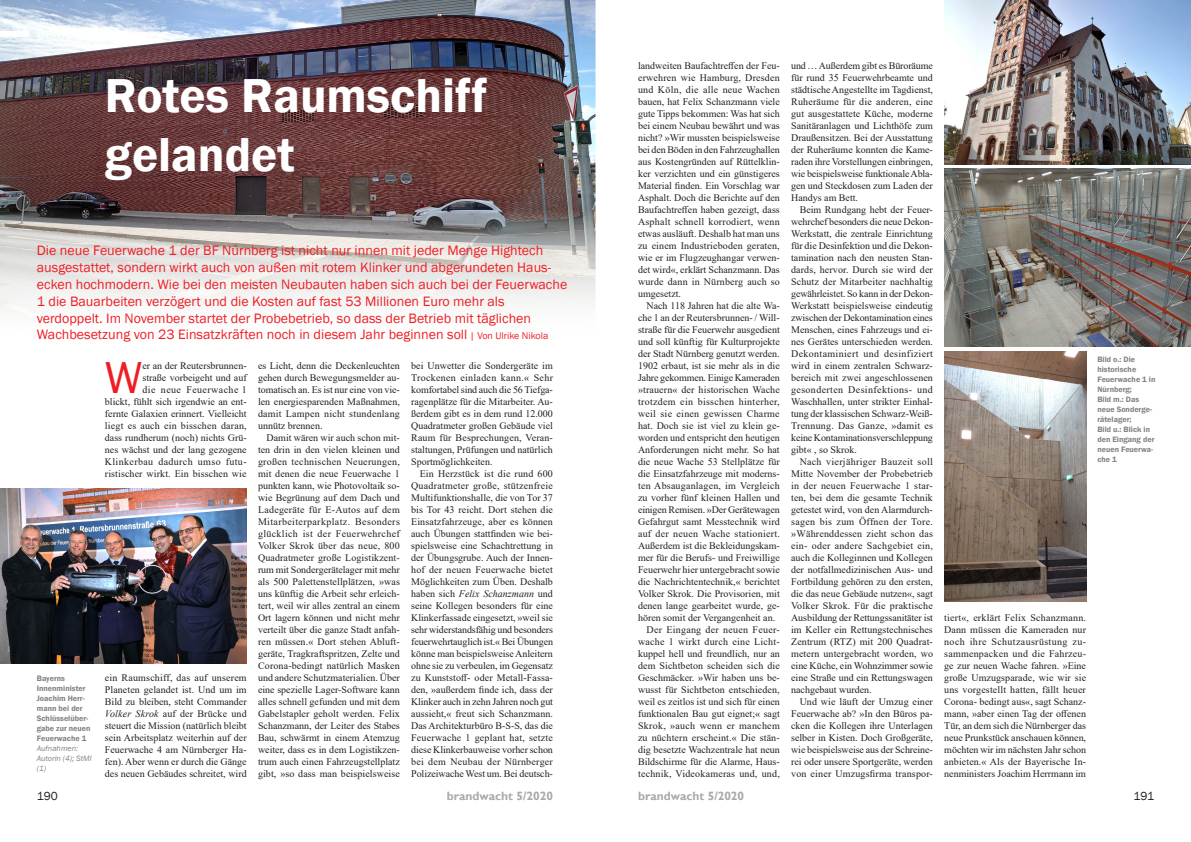
<style>
.page{position:relative;width:1191px;height:842px;background:#fff}
.page>*{position:absolute;margin:0;border:0;box-sizing:border-box;transform-origin:0 0}
.t1{font:600 49px/58.8px "Franklin Gothic";color:#fff}
.Fließtext_Anfang_mit{font:46px "Franklin Gothic";color:#ee1d23}
.Untertitel_Einsatzbe{font:14px/16.8px "Franklin Gothic";color:#ee1d23}
.t2{font:700 12px "Gill Sans";color:#a8a9ad}
.t3{font:12px "Franklin Gothic";letter-spacing:-.015em;color:#231f20}
.Fließtext_mit_Einzug{font:10px/12px "Times New Roman";color:#231f20;text-align:justify}
.Fließtext_Anfang_mit-2{font:10px/12px "Times New Roman";color:#231f20;text-align:justify}
.Bildtext_normal{font:600 8px/10px "Franklin Gothic";color:#808285}
.Bildquellenangaben{font:italic 8px/10px "Franklin Gothic";color:#808285}
.s1{font-size:10px}
.s2{font-style:italic}
</style>
<div class="page">
<img style="left:0;top:0;width:595px;height:312px">
<img style="left:944px;top:0;width:247px;height:165px">
<img style="left:944px;top:168px;width:247px;height:179px">
<img style="left:944px;top:351px;width:142px;height:250px">
<div style="left:0;top:31px;width:28px;height:6px;background:#fff"></div>
<img style="left:0;top:489px;width:247px;height:174px">
<p class="t1" style="left:105px;top:67px;width:384px">Rotes Raumschiff gelandet</p>
<p class="Untertitel_Einsatzbe" style="left:37px;top:243px;width:532px">Die neue Feuerwache 1 der BF Nürnberg ist nicht nur innen mit jeder Menge Hightech ausgestattet, sondern wirkt auch von außen mit rotem Klinker und abgerundeten Haus&shy;ecken hochmodern. Wie bei den meisten Neubauten haben sich auch bei der Feuerwache 1 die Bauarbeiten verzögert und die Kosten auf fast 53 Millionen Euro mehr als verdoppelt. Im November startet der Probebetrieb, so dass der Betrieb mit täglichen Wachbesetzung von 23 Einsatzkräften noch in diesem Jahr beginnen soll <span class="s1">| Von Ulrike Nikola</span></p>
<p class="Fließtext_Anfang_mit" style="left:105px;top:349px;width:39px">W</p>
<p class="Fließtext_Anfang_mit-2" style="left:105px;top:359px;width:143px;text-align:right">er an der Reutersbrunnen-<br>straße vorbeigeht und auf<br>die neue Feuerwache 1<br>blickt, fühlt sich irgendwie an ent&shy;fernte Galaxien erinnert. Vielleicht liegt es auch ein bisschen daran, dass rundherum (noch) nichts Grü&shy;nes wächst und der lang gezogene<br>Klinkerbau dadurch umso futu&shy;ristischer wirkt. Ein bisschen wie</p>
<p class="Fließtext_Anfang_mit-2" style="left:258px;top:359px;width:143px">es Licht, denn die Deckenleuchten gehen durch Bewegungsmelder au&shy;tomatisch an. Es ist nur eine von vie&shy;len energiesparenden Maßnahmen, damit Lampen nicht stundenlang unnütz brennen.</p>
<p class="Fließtext_mit_Einzug" style="left:258px;top:431px;width:143px;text-indent:9px">Damit wären wir auch schon mit&shy;ten drin in den vielen kleinen und großen technischen Neuerungen, mit denen die neue Feuerwache 1 punkten kann, wie Photovoltaik so&shy;wie Begrünung auf dem Dach und Ladegeräte für E-Autos auf dem Mitarbeiterparkplatz. Besonders glücklich ist der Feuerwehrchef Volker Skrok über das neue, 800<br>Quadratmeter große Logistikzent&shy;rum mit Sondergerätelager mit mehr als 500 Palettenstellplätzen, »was uns künftig die Arbeit sehr erleich&shy;tert, weil wir alles zentral an einem Ort lagern können und nicht mehr verteilt über die ganze Stadt anfah&shy;ren müssen.« Dort stehen Abluft&shy;geräte, Tragkraftspritzen, Zelte und Corona-bedingt natürlich Masken und andere Schutzmaterialien. Über eine spezielle Lager-Software kann alles schnell gefunden und mit dem Gabelstapler geholt werden. Felix Schanzmann, der Leiter des Stabes Bau, schwärmt in einem Atemzug weiter, dass es in dem Logistikzen&shy;trum auch einen Fahrzeugstellplatz gibt, »so dass man beispielsweise</p>
<p class="Fließtext_mit_Einzug" style="left:411px;top:359px;width:143px">bei Unwetter die Sondergeräte im Trockenen einladen kann.« Sehr komfortabel sind auch die 56 Tiefga&shy;ragenplätze für die Mitarbeiter. Au&shy;ßerdem gibt es in dem rund 12.000<br>Quadratmeter großen Gebäude viel Raum für Besprechungen, Veran&shy;staltungen, Prüfungen und natürlich Sportmöglichkeiten.</p>
<p class="Fließtext_mit_Einzug" style="left:411px;top:467px;width:143px;text-indent:9px">Ein Herzstück ist die rund 600<br>Quadratmeter große, stützenfreie Multifunktionshalle, die von Tor 37 bis Tor 43 reicht. Dort stehen die Einsatzfahrzeuge, aber es können auch Übungen stattfinden wie bei&shy;spielsweise eine Schachtrettung in der Übungsgrube. Auch der Innen&shy;hof der neuen Feuerwache bietet Möglichkeiten zum Üben. Deshalb haben sich <span class="s2">Felix Schanzmann</span> und seine Kollegen besonders für eine Klinkerfassade eingesetzt, »weil sie sehr widerstandsfähig und besonders feuerwehrtauglich ist.« Bei Übungen könne man beispielsweise Anleitern ohne sie zu verbeulen, im Gegensatz zu Kunststoff- oder Metall-Fassa&shy;den, »außerdem finde ich, dass der Klinker auch in zehn Jahren noch gut aussieht,« freut sich Schanzmann.<br>Das Architekturbüro B-S-S, das die Feuerwache 1 geplant hat, setzte diese Klinkerbauweise vorher schon bei dem Neubau der Nürnberger Polizeiwache West um. Bei deutsch-</p>
<p class="Fließtext_Anfang_mit-2" style="left:105px;top:671px;width:143px">ein Raumschiff, das auf unserem Planeten gelandet ist. Und um im Bild zu bleiben, steht Commander <span class="s2">Volker Skrok</span> auf der Brücke und steuert die Mission (natürlich bleibt sein Arbeitsplatz weiterhin auf der Feuerwache 4 am Nürnberger Ha&shy;fen). Aber wenn er durch die Gänge des neuen Gebäudes schreitet, wird</p>
<p class="Bildtext_normal" style="left:37px;top:673px;width:55px">Bayerns<br>Innenminister<br>Joachim Herr&shy;mann bei der<br>Schlüsselüber&shy;gabe zur neuen<br>Feuerwache 1</p>
<p class="Bildquellenangaben" style="left:37px;top:743px;width:56px">Aufnahmen:<br>Autorin (4); StMI (1)</p>
<p class="Fließtext_mit_Einzug" style="left:638px;top:59px;width:143px">landweiten Baufachtreffen der Feu&shy;erwehren wie Hamburg, Dresden und Köln, die alle neue Wachen bauen, hat Felix Schanzmann viele gute Tipps bekommen: Was hat sich bei einem Neubau bewährt und was nicht? »Wir mussten beispielsweise bei den Böden in den Fahrzeughallen aus Kostengründen auf Rüttelklin&shy;ker verzichten und ein günstigeres Material finden. Ein Vorschlag war Asphalt. Doch die Berichte auf den Baufachtreffen haben gezeigt, dass Asphalt schnell korrodiert, wenn etwas ausläuft. Deshalb hat man uns zu einem Industrieboden geraten, wie er im Flugzeughangar verwen&shy;det wird«, erklärt Schanzmann. Das wurde dann in Nürnberg auch so umgesetzt.</p>
<p class="Fließtext_mit_Einzug" style="left:638px;top:299px;width:143px;text-indent:9px">Nach 118 Jahren hat die alte Wa&shy;che 1 an der Reutersbrunnen- / Will&shy;straße für die Feuerwehr ausgedient und soll künftig für Kulturprojekte der Stadt Nürnberg genutzt werden.<br>1902 erbaut, ist sie mehr als in die Jahre gekommen. Einige Kameraden »trauern« der historischen Wache trotzdem ein bisschen hinterher, weil sie einen gewissen Charme hat. Doch sie ist viel zu klein ge&shy;worden und entspricht den heutigen Anforderungen nicht mehr. So hat die neue Wache 53 Stellplätze für die Einsatzfahrzeuge mit moderns&shy;ten Absauganlagen, im Vergleich zu vorher fünf kleinen Hallen und einigen Remisen. »Der Gerätewagen Gefahrgut samt Messtechnik wird auf der neuen Wache stationiert.<br>Außerdem ist die Bekleidungskam&shy;mer für die Berufs- und Freiwillige Feuerwehr hier untergebracht sowie die Nachrichtentechnik,« berichtet Volker Skrok. Die Provisorien, mit denen lange gearbeitet wurde, ge&shy;hören somit der Vergangenheit an.</p>
<p class="Fließtext_mit_Einzug" style="left:638px;top:623px;width:143px;text-indent:9px">Der Eingang der neuen Feuer&shy;wache 1 wirkt durch eine Licht&shy;kuppel hell und freundlich, nur an dem Sichtbeton scheiden sich die Geschmäcker. »Wir haben uns be&shy;wusst für Sichtbeton entschieden, weil es zeitlos ist und sich für einen funktionalen Bau gut eignet;« sagt Skrok, »auch wenn er manchem zu nüchtern erscheint.« Die stän&shy;dig besetzte Wachzentrale hat neun Bildschirme für die Alarme, Haus&shy;technik, Videokameras und, und,</p>
<p class="Fließtext_mit_Einzug" style="left:791px;top:59px;width:143px">und … Außerdem gibt es Büroräume für rund 35 Feuerwehrbeamte und städtische Angestellte im Tagdienst, Ruheräume für die anderen, eine gut ausgestattete Küche, moderne Sanitäranlagen und Lichthöfe zum Draußensitzen. Bei der Ausstattung der Ruheräume konnten die Kame&shy;raden ihre Vorstellungen einbringen, wie beispielsweise funktionale Abla&shy;gen und Steckdosen zum Laden der Handys am Bett.</p>
<p class="Fließtext_mit_Einzug" style="left:791px;top:203px;width:143px;text-indent:9px">Beim Rundgang hebt der Feuer&shy;wehrchef besonders die neue Dekon-Werkstatt, die zentrale Einrichtung für die Desinfektion und die Dekon&shy;tamination nach den neusten Stan&shy;dards, hervor. Durch sie wird der Schutz der Mitarbeiter nachhaltig gewährleistet. So kann in der Dekon-Werkstatt beispielsweise eindeutig zwischen der Dekontamination eines Menschen, eines Fahrzeugs und ei&shy;nes Gerätes unterschieden werden.<br>Dekontaminiert und desinfiziert wird in einem zentralen Schwarz&shy;bereich mit zwei angeschlossenen gesonderten Desinfektions- und Waschhallen, unter strikter Einhal&shy;tung der klassischen Schwarz-Weiß-Trennung. Das Ganze, »damit es keine Kontaminationsverschleppung gibt« , so Skrok.</p>
<p class="Fließtext_mit_Einzug" style="left:791px;top:455px;width:143px;text-indent:9px">Nach vierjähriger Bauzeit soll Mitte November der Probebetrieb in der neuen Feuerwache 1 star&shy;ten, bei dem die gesamte Technik getestet wird, von den Alarmdurch&shy;sagen bis zum Öffnen der Tore. »Währenddessen zieht schon das ein- oder andere Sachgebiet ein, auch die Kolleginnen und Kollegen der notfallmedizinischen Aus- und Fortbildung gehören zu den ersten, die das neue Gebäude nutzen«, sagt Volker Skrok. Für die praktische Ausbildung der Rettungssanitäter ist im Keller ein Rettungstechnisches Zentrum (RTZ) mit 200 Quadrat&shy;metern untergebracht worden, wo eine Küche, ein Wohnzimmer sowie eine Straße und ein Rettungswagen nachgebaut wurden.</p>
<p class="Fließtext_mit_Einzug" style="left:791px;top:695px;width:143px;text-indent:9px">Und wie läuft der Umzug einer Feuerwache ab? »In den Büros pa&shy;cken die Kollegen ihre Unterlagen selber in Kisten. Doch Großgeräte, wie beispielsweise aus der Schreine&shy;rei oder unsere Sportgeräte, werden von einer Umzugsfirma transpor-</p>
<p class="Fließtext_mit_Einzug" style="left:944px;top:611px;width:143px">tiert«, erklärt Felix Schanzmann.<br>Dann müssen die Kameraden nur noch ihre Schutzausrüstung zu&shy;sammenpacken und die Fahrzeu&shy;ge zur neuen Wache fahren. »Eine große Umzugsparade, wie wir sie uns vorgestellt hatten, fällt heuer Corona- bedingt aus«, sagt Schanz&shy;mann, »aber einen Tag der offenen Tür, an dem sich die Nürnberger das neue Prunkstück anschauen können, möchten wir im nächsten Jahr schon anbieten.« Als der Bayerische In&shy;nenministers Joachim Herrmann im</p>
<p class="Bildtext_normal" style="left:1097px;top:355px;width:60px">Bild o.: Die historische<br>Feuerwache 1 in<br>Nürnberg;</p>
<p class="Bildtext_normal" style="left:1097px;top:395px;width:56px">Bild m.: Das neue Sonderge&shy;rätelager;</p>
<p class="Bildtext_normal" style="left:1097px;top:425px;width:59px">Bild u.: Blick in den Eingang der neuen Feuerwa&shy;che 1</p>
<p class="t3" style="left:37px;top:788px;width:22px">190</p>
<p class="t2" style="left:447px;top:788px;width:108px">brandwacht 5/2020</p>
<p class="t2" style="left:638px;top:788px;width:108px">brandwacht 5/2020</p>
<p class="t3" style="left:1133px;top:788px;width:22px">191</p>
</div>
